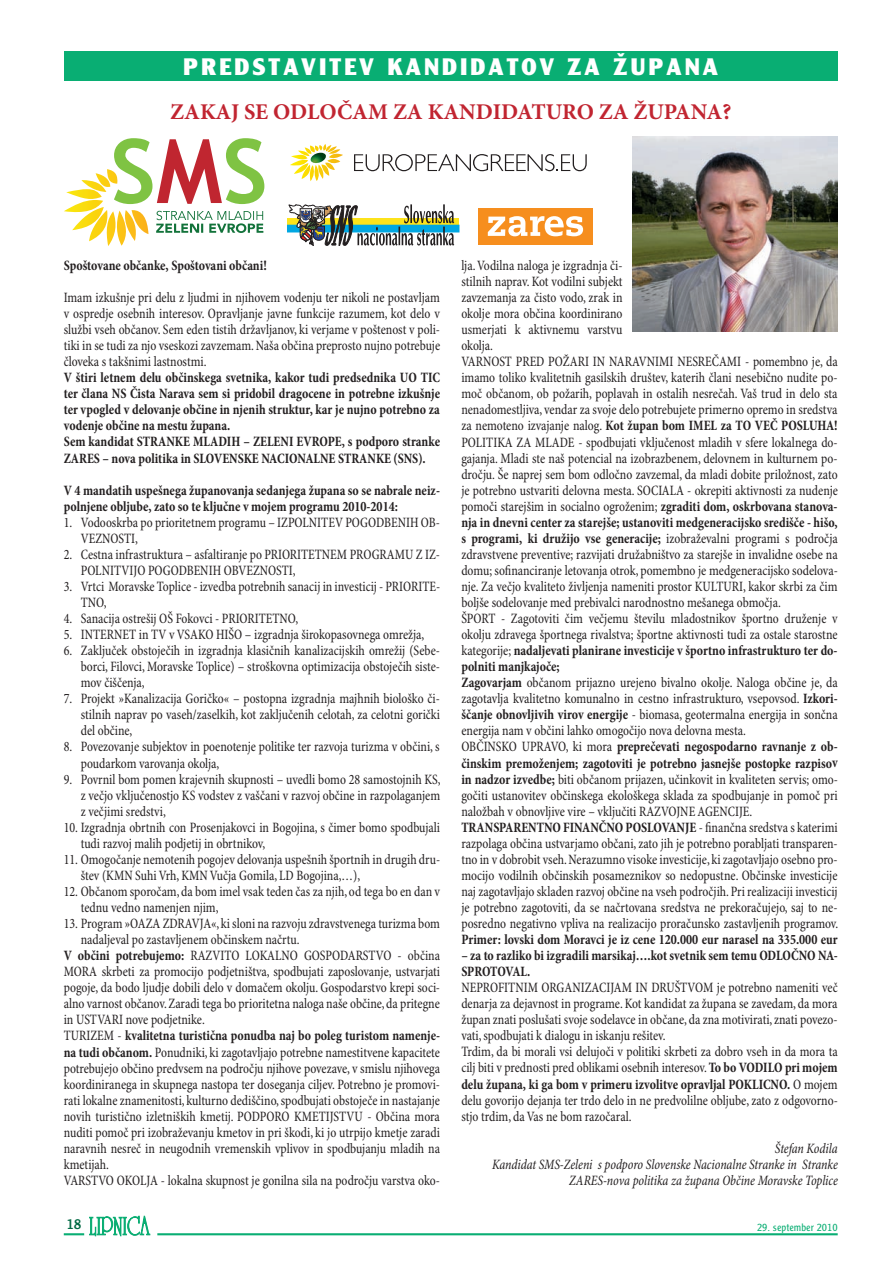
<style>
.page{position:relative;width:893px;height:1263px;background:#fff}
.page>*{position:absolute;margin:0;border:0;box-sizing:border-box;transform-origin:0 0}
.t1{font:23.25px "Clearface Goth UB";letter-spacing:.1em;color:#fff}
.t2{font:700 22.5px "Minion Pro";color:#c12531}
.t3{font:condensed 14.4px/16px "Minion Pro";color:#231f20;scale:.9 1}
.t4{font:700 condensed 14.4px/16px "Minion Pro";color:#231f20;scale:.9 1}
.t5{font:italic condensed 14.4px/16px "Minion Pro";letter-spacing:-.01em;color:#231f20;text-align:right;scale:.9 1}
.t6{font:14.25px "Clearface Goth N";color:#006943}
.t7{font:10.5px "Clearface Goth L";color:#09ae73}
.s1{font-weight:700}
.s2{font-weight:400}
</style>
<div class="page">
<div style="left:64px;top:51px;width:774px;height:30px;background:#09ae73"></div>
<hr style="left:157px;top:1233px;width:681px;height:2px;background:#09ae73">
<svg style="left:89px;top:1216px;width:61px;height:20px"></svg>
<hr style="left:64px;top:1233px;width:20px;height:2px;background:#09ae73">
<svg style="left:64px;top:138px;width:200px;height:108px"></svg>
<svg style="left:290px;top:144px;width:53px;height:37px"></svg>
<svg style="left:354px;top:154px;width:233px;height:17px"></svg>
<div style="left:287px;top:218px;width:172px;height:7px;background:#fde31b"></div>
<div style="left:287px;top:225px;width:172px;height:7px;background:#00a7e2"></div>
<svg style="left:289px;top:204px;width:165px;height:42px"></svg>
<div style="left:478px;top:208px;width:115px;height:36px;background:#f68e1e"></div>
<svg style="left:488px;top:216px;width:95px;height:20px"></svg>
<img style="left:632px;top:137px;width:206px;height:195px">
<h1 class="t1" style="left:183px;top:58px;width:537px">PREDSTAVITEV KANDIDATOV ZA ÆUPANA</h1>
<h2 class="t2" style="left:170px;top:98px;width:563px">ZAKAJ SE ODLOČAM ZA KANDIDATURO ZA ŽUPANA?</h2>
<p class="t4" style="left:64px;top:258px;width:227px">Spoštovane občanke, Spoštovani občani!</p>
<p class="t3" style="left:64px;top:290px;width:420px;text-align:justify">Imam izkušnje pri delu z ljudmi in njihovem vodenju ter nikoli ne postavljam v ospredje osebnih interesov. Opravljanje javne funkcije razumem, kot delo v službi vseh občanov. Sem eden tistih državljanov, ki verjame v poštenost v poli&shy;tiki in se tudi za njo vseskozi zavzemam. Naša občina preprosto nujno potrebuje človeka s takšnimi lastnostmi.</p>
<p class="t4" style="left:64px;top:371px;width:420px">V štiri letnem delu občinskega svetnika, kakor tudi predsednika UO TIC ter člana NS Čista Narava sem si pridobil dragocene in potrebne izkušnje ter vpogled v delovanje občine in njenih struktur, kar je nujno potrebno za vodenje občine na mestu župana.<br>Sem kandidat STRANKE MLADIH – ZELENI EVROPE, s podporo stranke ZARES – nova politika in SLOVENSKE NACIONALNE STRANKE (SNS).</p>
<p class="t4" style="left:64px;top:483px;width:420px">V 4 mandatih uspešnega županovanja sedanjega župana so se nabrale neiz&shy;polnjene obljube, zato so te ključne v mojem programu 2010-2014:</p>
<p class="t3" style="left:81px;top:515px;width:401px;text-indent:-17px">1. Vodooskrba po prioritetnem programu – IZPOLNITEV POGODBENIH OB-<br>VEZNOSTI,</p>
<p class="t3" style="left:81px;top:547px;width:401px;text-indent:-17px">2. Cestna infrastruktura – asfaltiranje po PRIORITETNEM PROGRAMU Z IZ-<br>POLNITVIJO POGODBENIH OBVEZNOSTI,</p>
<p class="t3" style="left:81px;top:579px;width:401px;text-indent:-17px">3. Vrtci Moravske Toplice - izvedba potrebnih sanacij in investicij - PRIORITE-<br>TNO,</p>
<p class="t3" style="left:64px;top:611px;width:262px">4. Sanacija ostrešij OŠ Fokovci - PRIORITETNO,</p>
<p class="t3" style="left:64px;top:628px;width:402px">5. INTERNET in TV v VSAKO HIŠO – izgradnja širokopasovnega omrežja,</p>
<p class="t3" style="left:81px;top:644px;width:401px;text-align:justify;text-indent:-17px">6. Zaključek obstoječih in izgradnja klasičnih kanalizacijskih omrežij (Sebe&shy;borci, Filovci, Moravske Toplice) – stroškovna optimizacija obstoječih siste&shy;mov čiščenja,</p>
<p class="t3" style="left:81px;top:692px;width:401px;text-align:justify;text-indent:-17px">7. Projekt »Kanalizacija Goričko« – postopna izgradnja majhnih biološko či&shy;stilnih naprav po vaseh/zaselkih, kot zaključenih celotah, za celotni gorički del občine,</p>
<p class="t3" style="left:81px;top:740px;width:400px;text-indent:-17px">8. Povezovanje subjektov in poenotenje politike ter razvoja turizma v občini, s poudarkom varovanja okolja,</p>
<p class="t3" style="left:81px;top:772px;width:401px;text-align:justify;text-indent:-17px">9. Povrnil bom pomen krajevnih skupnosti – uvedli bomo 28 samostojnih KS, z večjo vključenostjo KS vodstev z vaščani v razvoj občine in razpolaganjem z večjimi sredstvi,</p>
<p class="t3" style="left:81px;top:820px;width:401px;text-indent:-17px">10. Izgradnja obrtnih con Prosenjakovci in Bogojina, s čimer bomo spodbujali tudi razvoj malih podjetij in obrtnikov,</p>
<p class="t3" style="left:81px;top:852px;width:401px;text-indent:-17px">11. Omogočanje nemotenih pogojev delovanja uspešnih športnih in drugih dru&shy;štev (KMN Suhi Vrh, KMN Vučja Gomila, LD Bogojina,…),</p>
<p class="t3" style="left:81px;top:884px;width:401px;text-indent:-17px">12. Občanom sporočam, da bom imel vsak teden čas za njih, od tega bo en dan v tednu vedno namenjen njim,</p>
<p class="t3" style="left:64px;top:916px;width:420px">13. Program »OAZA ZDRAVJA«, ki sloni na razvoju zdravstvenega turizma bom</p>
<p class="t3" style="left:81px;top:933px;width:244px">nadaljeval po zastavljenem občinskem načrtu.</p>
<p class="t3" style="left:64px;top:949px;width:420px"><span class="s1">V občini potrebujemo:</span> RAZVITO LOKALNO GOSPODARSTVO - občina</p>
<p class="t3" style="left:64px;top:965px;width:420px">MORA skrbeti za promocijo podjetništva, spodbujati zaposlovanje, ustvarjati</p>
<p class="t3" style="left:64px;top:981px;width:420px">pogoje, da bodo ljudje dobili delo v domačem okolju. Gospodarstvo krepi soci-</p>
<p class="t3" style="left:64px;top:997px;width:419px">alno varnost občanov. Zaradi tega bo prioritetna naloga naše občine, da pritegne</p>
<p class="t3" style="left:64px;top:1013px;width:158px">in USTVARI nove podjetnike.</p>
<p class="t4" style="left:64px;top:1029px;width:420px"><span class="s2">TURIZEM -</span> kvalitetna turistična ponudba naj bo poleg turistom namenje-</p>
<p class="t3" style="left:64px;top:1045px;width:419px"><span class="s1">na tudi občanom.</span> Ponudniki, ki zagotavljajo potrebne namestitvene kapacitete</p>
<p class="t3" style="left:64px;top:1061px;width:420px">potrebujejo občino predvsem na področju njihove povezave, v smislu njihovega</p>
<p class="t3" style="left:64px;top:1077px;width:420px">koordiniranega in skupnega nastopa ter doseganja ciljev. Potrebno je promovi-</p>
<p class="t3" style="left:64px;top:1093px;width:419px">rati lokalne znamenitosti, kulturno dediščino, spodbujati obstoječe in nastajanje</p>
<p class="t3" style="left:64px;top:1109px;width:419px">novih turistično izletniških kmetij. PODPORO KMETIJSTVU - Občina mora</p>
<p class="t3" style="left:64px;top:1125px;width:419px">nuditi pomoč pri izobraževanju kmetov in pri škodi, ki jo utrpijo kmetje zaradi</p>
<p class="t3" style="left:64px;top:1141px;width:420px">naravnih nesreč in neugodnih vremenskih vplivov in spodbujanju mladih na</p>
<p class="t3" style="left:64px;top:1157px;width:52px">kmetijah.</p>
<p class="t3" style="left:64px;top:1173px;width:420px">VARSTVO OKOLJA - lokalna skupnost je gonilna sila na področju varstva oko-</p>
<p class="t3" style="left:461px;top:258px;width:420px">lja. Vodilna naloga je izgradnja či-<br>stilnih naprav. Kot vodilni subjekt<br>zavzemanja za čisto vodo, zrak in<br>okolje mora občina koordinirano<br>usmerjati k aktivnemu varstvu<br>okolja.<br>VARNOST PRED POŽARI IN NARAVNIMI NESREČAMI - pomembno je, da imamo toliko kvalitetnih gasilskih društev, katerih člani nesebično nudite po&shy;moč občanom, ob požarih, poplavah in ostalih nesrečah. Vaš trud in delo sta nenadomestljiva, vendar za svoje delo potrebujete primerno opremo in sredstva za nemoteno izvajanje nalog. <span class="s1">Kot župan bom IMEL za TO VEČ POSLUHA!<br></span>POLITIKA ZA MLADE - spodbujati vključenost mladih v sfere lokalnega do&shy;gajanja. Mladi ste naš potencial na izobrazbenem, delovnem in kulturnem po&shy;dročju. Še naprej sem bom odločno zavzemal, da mladi dobite priložnost, zato je potrebno ustvariti delovna mesta. SOCIALA - okrepiti aktivnosti za nudenje pomoči starejšim in socialno ogroženim; <span class="s1">zgraditi dom, oskrbovana stanova&shy;nja in dnevni center za starejše; ustanoviti medgeneracijsko središče - hišo, s programi, ki družijo vse generacije;</span> izobraževalni programi s področja zdravstvene preventive; razvijati družabništvo za starejše in invalidne osebe na domu; sofinanciranje letovanja otrok, pomembno je medgeneracijsko sodelova&shy;nje. Za večjo kvaliteto življenja nameniti prostor KULTURI, kakor skrbi za čim boljše sodelovanje med prebivalci narodnostno mešanega območja.<br>ŠPORT - Zagotoviti čim večjemu številu mladostnikov športno druženje v okolju zdravega športnega rivalstva; športne aktivnosti tudi za ostale starostne kategorije; <span class="s1">nadaljevati planirane investicije v športno infrastrukturo ter do&shy;polniti manjkajoče;<br>Zagovarjam</span> občanom prijazno urejeno bivalno okolje. Naloga občine je, da zagotavlja kvalitetno komunalno in cestno infrastrukturo, vsepovsod. <span class="s1">Izkori&shy;ščanje obnovljivih virov energije</span> - biomasa, geotermalna energija in sončna energija nam v občini lahko omogočijo nova delovna mesta.<br>OBČINSKO UPRAVO, ki mora <span class="s1">preprečevati negospodarno ravnanje z ob&shy;činskim premoženjem; zagotoviti je potrebno jasnejše postopke razpisov in nadzor izvedbe;</span> biti občanom prijazen, učinkovit in kvaliteten servis; omo&shy;gočiti ustanovitev občinskega ekološkega sklada za spodbujanje in pomoč pri naložbah v obnovljive vire – vključiti RAZVOJNE AGENCIJE.<br><span class="s1">TRANSPARENTNO FINANČNO POSLOVANJE</span> - finančna sredstva s katerimi razpolaga občina ustvarjamo občani, zato jih je potrebno porabljati transparen&shy;tno in v dobrobit vseh. Nerazumno visoke investicije, ki zagotavljajo osebno pro&shy;mocijo vodilnih občinskih posameznikov so nedopustne. Občinske investicije naj zagotavljajo skladen razvoj občine na vseh področjih. Pri realizaciji investicij je potrebno zagotoviti, da se načrtovana sredstva ne prekoračujejo, saj to ne&shy;posredno negativno vpliva na realizacijo proračunsko zastavljenih programov.</p>
<p class="t4" style="left:461px;top:932px;width:420px">Primer: lovski dom Moravci je iz cene 120.000 eur narasel na 335.000 eur</p>
<p class="t4" style="left:461px;top:948px;width:420px">– za to razliko bi izgradili marsikaj….kot svetnik sem temu ODLOČNO NA-<br>SPROTOVAL.</p>
<p class="t3" style="left:461px;top:981px;width:420px">NEPROFITNIM ORGANIZACIJAM IN DRUŠTVOM je potrebno nameniti več denarja za dejavnost in programe. Kot kandidat za župana se zavedam, da mora župan znati poslušati svoje sodelavce in občane, da zna motivirati, znati povezo&shy;vati, spodbujati k dialogu in iskanju rešitev.<br>Trdim, da bi morali vsi delujoči v politiki skrbeti za dobro vseh in da mora ta cilj biti v prednosti pred oblikami osebnih interesov. <span class="s1">To bo VODILO pri mojem delu župana, ki ga bom v primeru izvolitve opravljal POKLICNO.</span> O mojem delu govorijo dejanja ter trdo delo in ne predvolilne obljube, zato z odgovorno&shy;stjo trdim, da Vas ne bom razočaral.</p>
<p class="t5" style="left:492px;top:1140px;width:386px">Štefan Kodila<br>Kandidat SMS-Zeleni s podporo Slovenske Nacionalne Stranke in Stranke<br>ZARES-nova politika za župana Občine Moravske Toplice</p>
<p class="t6" style="left:66px;top:1219px;width:16px">18</p>
<p class="t7" style="left:757px;top:1223px;width:82px">29. september 2010</p>
</div>
